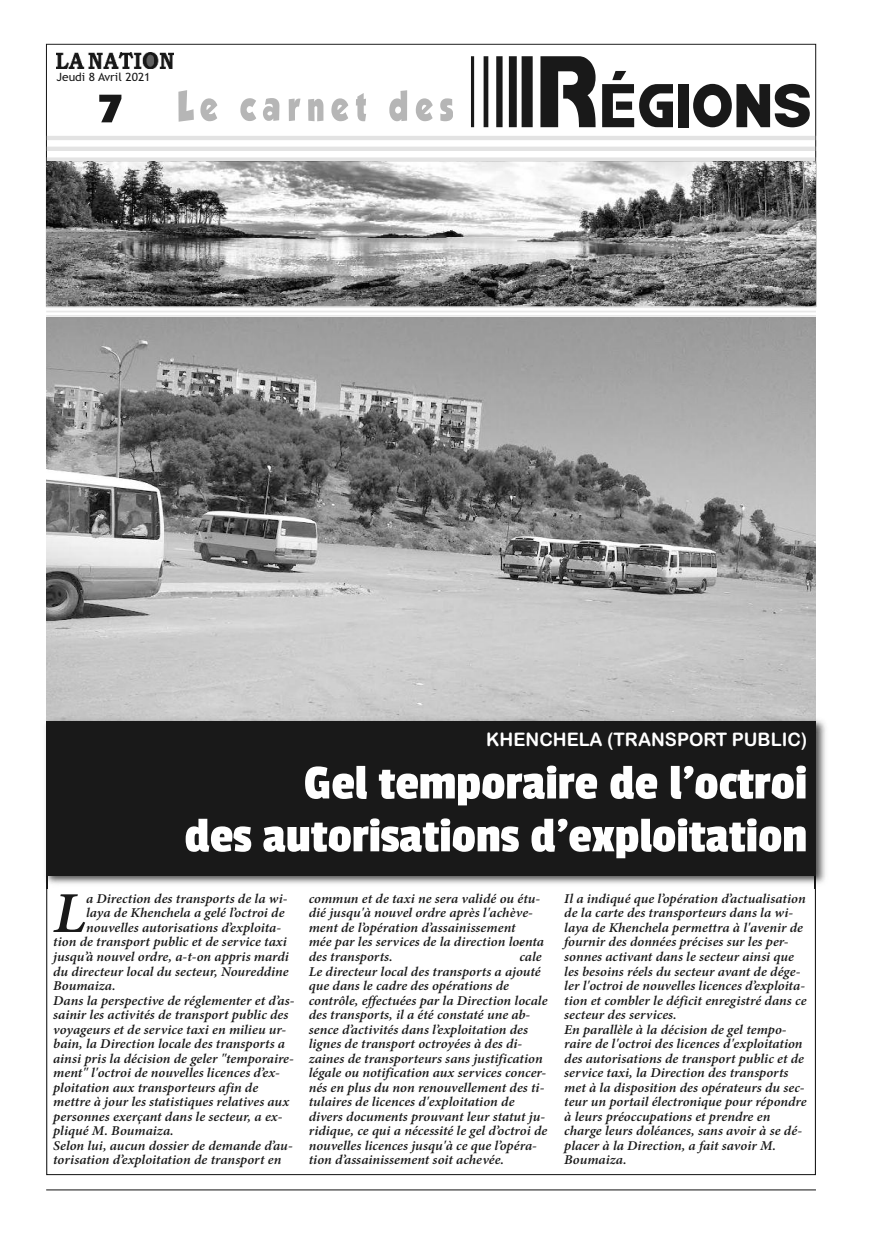
<style>
.page{position:relative;width:893px;height:1234px;background:#fff}
.page>*{position:absolute;margin:0;border:0;box-sizing:border-box;transform-origin:0 0}
.t1{font:67.35px "Bamf";color:#191919;scale:.89 1}
.t2{font:italic 600 57.9px "Minion Pro";color:#191919;scale:1.05 1}
.t3{font:50.7px/52.8px "Passion One";color:#fff;text-align:right;scale:1.05 1}
.t4{font:44.55px "Passion One";color:#191919;scale:1.26 1}
.t5{font:18.6px "Arial Rounded MT Bold";color:#fff}
.t6{font:italic 600 13.5px/14.5px "Minion Pro";color:#191919;scale:1.05 1}
.t7{font:11.4px "Trebuchet MS";color:#191919;scale:1.05 1}
.s1{font-size:110.85px}
</style>
<div class="page">
<img style="left:47px;top:317px;width:769px;height:571px">
<img style="left:816px;top:720px;width:10px;height:164px">
<img style="left:45px;top:716px;width:2px;height:161px">
<img style="left:46px;top:875px;width:1px;height:13px">
<img style="left:815px;top:875px;width:1px;height:13px">
<img style="left:47px;top:875px;width:1px;height:13px">
<img style="left:47px;top:716px;width:769px;height:5px">
<div style="left:46px;top:721px;width:770px;height:154px;background:#191919"></div>
<img style="left:46px;top:161px;width:770px;height:145px">
<img style="left:56px;top:53px;width:117px;height:16px">
<svg style="left:178px;top:90px;width:229px;height:32px"></svg>
<hr style="left:47px;top:157px;width:768px;height:4px;background:#e3e3e3">
<hr style="left:47px;top:136px;width:768px;height:4px;background:#e3e3e3">
<hr style="left:47px;top:147px;width:768px;height:4px;background:#e3e3e3">
<hr style="left:46px;top:306px;width:770px;height:2px;background:#e8e8e8">
<hr style="left:46px;top:310px;width:770px;height:2px;background:#e8e8e8">
<hr style="left:46px;top:315px;width:770px;height:2px;background:#e8e8e8">
<hr style="left:46px;top:1188px;width:770px;height:2px;background:#191919">
<p class="t7" style="left:56px;top:70px;width:91px">Jeudi 8 Avril 2021</p>
<h3 class="t4" style="left:99px;top:85px;width:20px">7</h3>
<h1 class="t1" style="left:467px;top:71px;width:389px"><span class="s1">R</span>ÉGIONS</h1>
<h3 class="t5" style="left:486px;top:728px;width:323px">KHENCHELA (TRANSPORT PUBLIC)</h3>
<h3 class="t3" style="left:184px;top:755px;width:595px">Gel temporaire de l’octroi<br>des autorisations d’exploitation</h3>
<h2 class="t2" style="left:53px;top:891px;width:33px">L</h2>
<p class="t6" style="left:86px;top:892px;width:193px">a Direction des transports de la wi-</p>
<p class="t6" style="left:86px;top:906px;width:191px">laya de Khenchela a gelé l’octroi de</p>
<p class="t6" style="left:86px;top:921px;width:187px">nouvelles autorisations d’exploita-</p>
<p class="t6" style="left:53px;top:935px;width:224px">tion de transport public et de service taxi</p>
<p class="t6" style="left:53px;top:950px;width:226px">jusqu’à nouvel ordre, a-t-on appris mardi</p>
<p class="t6" style="left:53px;top:964px;width:226px">du directeur local du secteur, Noureddine</p>
<p class="t6" style="left:53px;top:979px;width:61px">Boumaiza.</p>
<p class="t6" style="left:53px;top:993px;width:231px">Dans la perspective de réglementer et d’as-</p>
<p class="t6" style="left:53px;top:1008px;width:225px">sainir les activités de transport public des</p>
<p class="t6" style="left:53px;top:1022px;width:223px">voyageurs et de service taxi en milieu ur-</p>
<p class="t6" style="left:53px;top:1037px;width:222px">bain, la Direction locale des transports a</p>
<p class="t6" style="left:53px;top:1051px;width:231px">ainsi pris la décision de geler "temporaire-</p>
<p class="t6" style="left:53px;top:1066px;width:217px">ment" l'octroi de nouvelles licences d’ex-</p>
<p class="t6" style="left:53px;top:1080px;width:197px">ploitation aux transporteurs afin de</p>
<p class="t6" style="left:53px;top:1095px;width:226px">mettre à jour les statistiques relatives aux</p>
<p class="t6" style="left:53px;top:1109px;width:220px">personnes exerçant dans le secteur, a ex-</p>
<p class="t6" style="left:53px;top:1124px;width:116px">pliqué M. Boumaiza.</p>
<p class="t6" style="left:53px;top:1138px;width:230px">Selon lui, aucun dossier de demande d’au-</p>
<p class="t6" style="left:53px;top:1153px;width:219px">torisation d’exploitation de transport en</p>
<p class="t6" style="left:309px;top:892px;width:226px">commun et de taxi ne sera validé ou étu&shy;dié jusqu'à nouvel ordre après l'achève&shy;ment de l’opération d’assainissement<br>mée par les services de la direction loe-nta des transports.</p>
<p class="t6" style="left:309px;top:950px;width:229px;text-indent:211px">cale Le directeur local des transports a ajouté que dans le cadre des opérations de contrôle, effectuées par la Direction locale des transports, il a été constaté une ab&shy;sence d’activités dans l’exploitation des lignes de transport octroyées à des di&shy;zaines de transporteurs sans justification légale ou notification aux services concer&shy;nés en plus du non renouvellement des ti&shy;tulaires de licences d'exploitation de divers documents prouvant leur statut ju&shy;ridique, ce qui a nécessité le gel d’octroi de nouvelles licences jusqu'à ce que l’opéra&shy;tion d’assainissement soit achevée.</p>
<p class="t6" style="left:564px;top:892px;width:232px">Il a indiqué que l’opération d’actualisation de la carte des transporteurs dans la wi&shy;laya de Khenchela permettra à l'avenir de fournir des données précises sur les per&shy;sonnes activant dans le secteur ainsi que les besoins réels du secteur avant de dége&shy;ler l'octroi de nouvelles licences d’exploita&shy;tion et combler le déficit enregistré dans ce secteur des services.<br>En parallèle à la décision de gel tempo&shy;raire de l'octroi des licences d'exploitation des autorisations de transport public et de service taxi, la Direction des transports met à la disposition des opérateurs du sec&shy;teur un portail électronique pour répondre à leurs préoccupations et prendre en charge leurs doléances, sans avoir à se dé&shy;placer à la Direction, a fait savoir M.<br>Boumaiza.</p>
</div>
